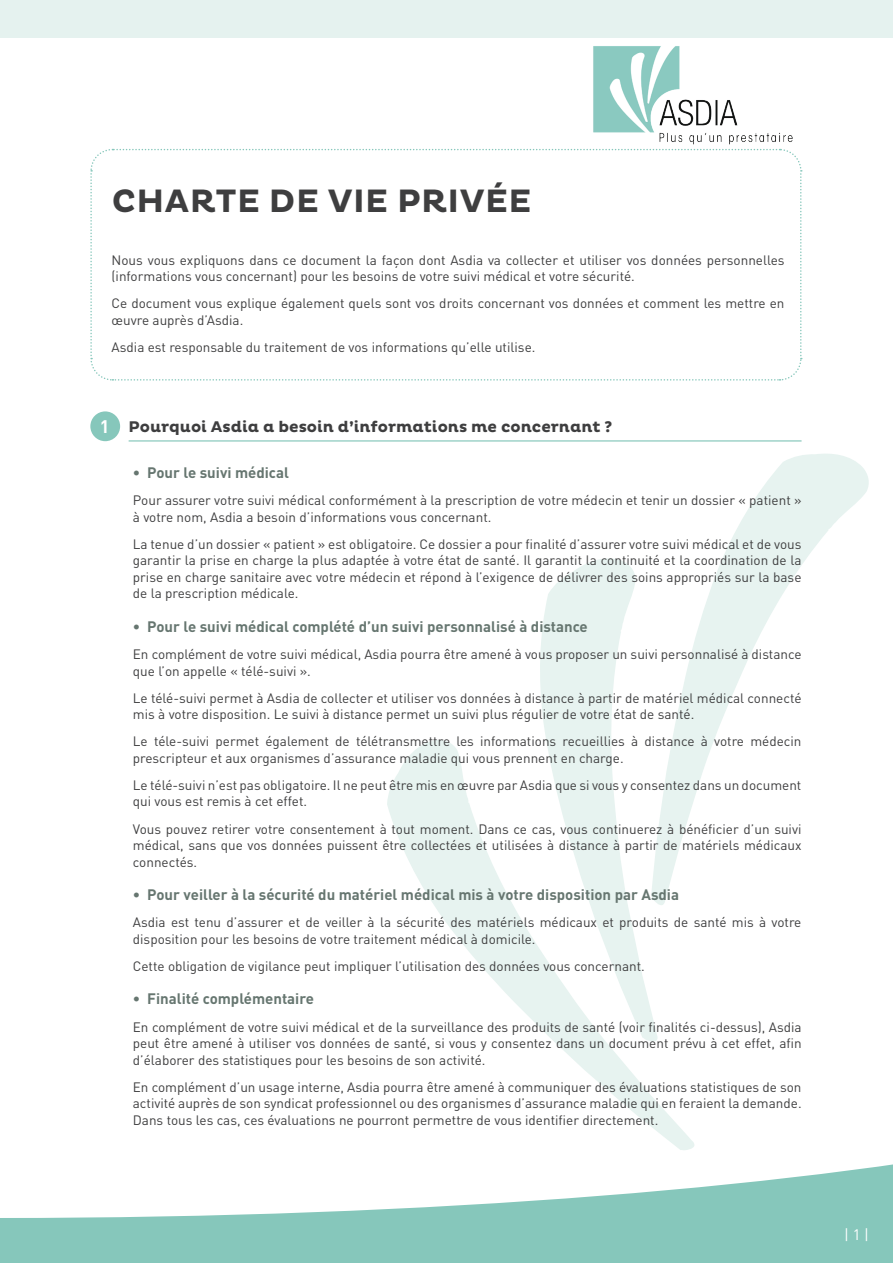
<style>
.page{position:relative;width:893px;height:1263px;background:#fff}
.page>*{position:absolute;margin:0;border:0;box-sizing:border-box;transform-origin:0 0}
.t1{font:700 33px "Pluto";letter-spacing:.015em;color:#3e3e3f}
.t2{font:700 18px "DIN Pro";color:#fff}
.t3{font:700 15.75px "Pluto";color:#3e3e3f}
.t4{font:700 15px "DIN Pro";color:#667670}
.t5{font:15px "DIN Pro";color:#fff}
.t6{font:13.5px/16.5px "DIN Pro";color:#3e3e3f}
</style>
<div class="page">
<div style="left:0;top:0;width:893px;height:38px;background:#e5f2ef"></div>
<svg style="left:0;top:1164px;width:893px;height:99px;fill:#86c7bb"></svg>
<svg style="left:540px;top:558px;width:96px;height:181px;fill:#e7f3f0"></svg>
<svg style="left:672px;top:454px;width:197px;height:341px"></svg>
<svg style="left:387px;top:739px;width:308px;height:411px"></svg>
<img style="left:593px;top:46px;width:200px;height:99px">
<hr style="left:129px;top:440px;width:672px;height:1px;background:#86c7bb">
<svg style="left:90px;top:148px;width:712px;height:233px"></svg>
<div style="left:90px;top:411px;width:30px;height:30px;background:#86c7bb;border-radius:50%"></div>
<h1 class="t1" style="left:112px;top:182px;width:421px">CHARTE DE VIE PRIVÉE</h1>
<p class="t6" style="left:112px;top:251px;width:674px">Nous vous expliquons dans ce document la façon dont Asdia va collecter et utiliser vos données personnelles (informations vous concernant) pour les besoins de votre suivi médical et votre sécurité.</p>
<p class="t6" style="left:112px;top:294px;width:674px">Ce document vous explique également quels sont vos droits concernant vos données et comment les mettre en œuvre auprès d’Asdia.</p>
<p class="t6" style="left:112px;top:338px;width:425px">Asdia est responsable du traitement de vos informations qu’elle utilise.</p>
<h2 class="t2" style="left:100px;top:414px;width:11px">1</h2>
<p class="t3" style="left:129px;top:417px;width:485px">Pourquoi Asdia a besoin d’informations me concernant ?</p>
<p class="t4" style="left:133px;top:462px;width:158px">• Pour le suivi médical</p>
<p class="t6" style="left:133px;top:492px;width:670px">Pour assurer votre suivi médical conformément à la prescription de votre médecin et tenir un dossier « patient » à votre nom, Asdia a besoin d’informations vous concernant.</p>
<p class="t6" style="left:133px;top:535px;width:670px;text-align:justify">La tenue d’un dossier « patient » est obligatoire. Ce dossier a pour finalité d’assurer votre suivi médical et de vous garantir la prise en charge la plus adaptée à votre état de santé. Il garantit la continuité et la coordination de la prise en charge sanitaire avec votre médecin et répond à l’exigence de délivrer des soins appropriés sur la base de la prescription médicale.</p>
<p class="t4" style="left:133px;top:616px;width:456px">• Pour le suivi médical complété d’un suivi personnalisé à distance</p>
<p class="t6" style="left:133px;top:645px;width:670px">En complément de votre suivi médical, Asdia pourra être amené à vous proposer un suivi personnalisé à distance que l’on appelle « télé-suivi ».</p>
<p class="t6" style="left:133px;top:689px;width:670px">Le télé-suivi permet à Asdia de collecter et utiliser vos données à distance à partir de matériel médical connecté mis à votre disposition. Le suivi à distance permet un suivi plus régulier de votre état de santé.</p>
<p class="t6" style="left:133px;top:733px;width:670px">Le téle-suivi permet également de télétransmettre les informations recueillies à distance à votre médecin prescripteur et aux organismes d’assurance maladie qui vous prennent en charge.</p>
<p class="t6" style="left:133px;top:776px;width:670px">Le télé-suivi n’est pas obligatoire. Il ne peut être mis en œuvre par Asdia que si vous y consentez dans un document qui vous est remis à cet effet.</p>
<p class="t6" style="left:133px;top:820px;width:670px;text-align:justify">Vous pouvez retirer votre consentement à tout moment. Dans ce cas, vous continuerez à bénéficier d’un suivi médical, sans que vos données puissent être collectées et utilisées à distance à partir de matériels médicaux connectés.</p>
<p class="t4" style="left:133px;top:884px;width:548px">• Pour veiller à la sécurité du matériel médical mis à votre disposition par Asdia</p>
<p class="t6" style="left:133px;top:913px;width:670px">Asdia est tenu d’assurer et de veiller à la sécurité des matériels médicaux et produits de santé mis à votre disposition pour les besoins de votre traitement médical à domicile.</p>
<p class="t6" style="left:133px;top:957px;width:513px">Cette obligation de vigilance peut impliquer l’utilisation des données vous concernant.</p>
<p class="t4" style="left:133px;top:989px;width:183px">• Finalité complémentaire</p>
<p class="t6" style="left:133px;top:1018px;width:670px;text-align:justify">En complément de votre suivi médical et de la surveillance des produits de santé (voir finalités ci-dessus), Asdia peut être amené à utiliser vos données de santé, si vous y consentez dans un document prévu à cet effet, afin d’élaborer des statistiques pour les besoins de son activité.</p>
<p class="t6" style="left:133px;top:1078px;width:670px;text-align:justify">En complément d’un usage interne, Asdia pourra être amené à communiquer des évaluations statistiques de son activité auprès de son syndicat professionnel ou des organismes d’assurance maladie qui en feraient la demande.<br>Dans tous les cas, ces évaluations ne pourront permettre de vous identifier directement.</p>
<p class="t5" style="left:844px;top:1224px;width:27px">| 1 |</p>
</div>
